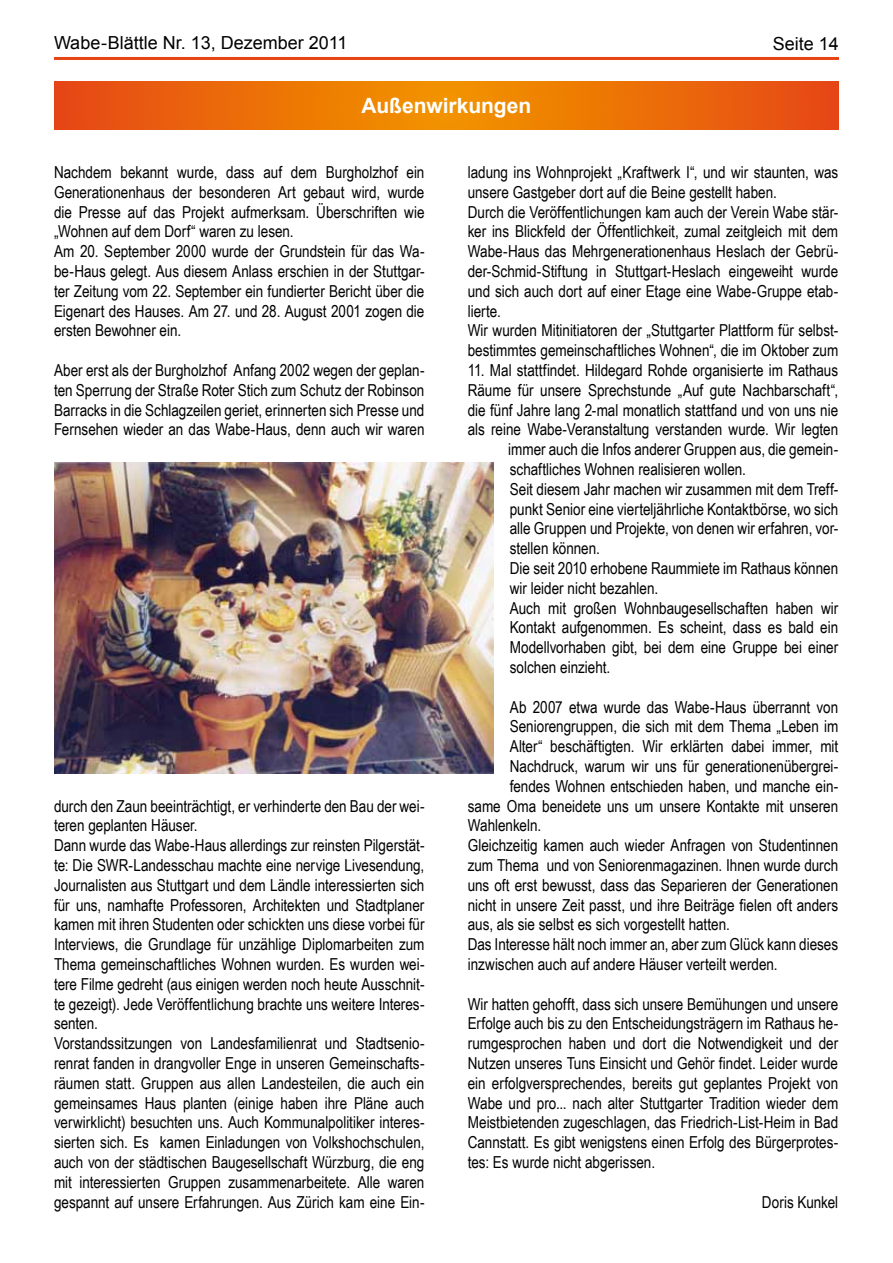
<style>
.page{position:relative;width:893px;height:1263px;background:#fff}
.page>*{position:absolute;margin:0;border:0;box-sizing:border-box;transform-origin:0 0}
.t1{font:700 21px "Arial";color:#fff}
.t2{font:18px "Arial";color:#000}
.t3{font:16.5px/19.8px "Arial Narrow";color:#000}
</style>
<div class="page">
<svg style="left:55px;top:81px;width:783px;height:49px;background:#eb6e08"></svg>
<img style="left:54px;top:463px;width:440px;height:310px">
<hr style="left:54px;top:57px;width:785px;height:3px;background:#e64415">
<p class="t2" style="left:54px;top:30px;width:295px">Wabe-Blättle Nr. 13, Dezember 2011</p>
<p class="t2" style="left:773px;top:32px;width:68px">Seite 14</p>
<p class="t1" style="left:362px;top:92px;width:171px">Außenwirkungen</p>
<p class="t3" style="left:54px;top:162px;width:372px">Nachdem bekannt wurde, dass auf dem Burgholzhof ein Generationenhaus der besonderen Art gebaut wird, wurde die Presse auf das Projekt aufmerksam. Überschriften wie „Wohnen auf dem Dorf“ waren zu lesen.<br>Am 20. September 2000 wurde der Grundstein für das Wa&shy;be-Haus gelegt. Aus diesem Anlass erschien in der Stuttgar&shy;ter Zeitung vom 22. September ein fundierter Bericht über die Eigenart des Hauses. Am 27. und 28. August 2001 zogen die ersten Bewohner ein.</p>
<p class="t3" style="left:54px;top:360px;width:372px;text-align:justify">Aber erst als der Burgholzhof Anfang 2002 wegen der geplan&shy;ten Sperrung der Straße Roter Stich zum Schutz der Robinson Barracks in die Schlagzeilen geriet, erinnerten sich Presse und Fernsehen wieder an das Wabe-Haus, denn auch wir waren</p>
<p class="t3" style="left:54px;top:795px;width:372px">durch den Zaun beeinträchtigt, er verhinderte den Bau der wei&shy;teren geplanten Häuser.<br>Dann wurde das Wabe-Haus allerdings zur reinsten Pilgerstät&shy;te: Die SWR-Landesschau machte eine nervige Livesendung, Journalisten aus Stuttgart und dem Ländle interessierten sich für uns, namhafte Professoren, Architekten und Stadtplaner kamen mit ihren Studenten oder schickten uns diese vorbei für Interviews, die Grundlage für unzählige Diplomarbeiten zum Thema gemeinschaftliches Wohnen wurden. Es wurden wei&shy;tere Filme gedreht (aus einigen werden noch heute Ausschnit&shy;te gezeigt). Jede Veröffentlichung brachte uns weitere Interes&shy;senten.<br>Vorstandssitzungen von Landesfamilienrat und Stadtsenio&shy;renrat fanden in drangvoller Enge in unseren Gemeinschafts&shy;räumen statt. Gruppen aus allen Landesteilen, die auch ein gemeinsames Haus planten (einige haben ihre Pläne auch verwirklicht) besuchten uns. Auch Kommunalpolitiker interes&shy;sierten sich. Es kamen Einladungen von Volkshochschulen, auch von der städtischen Baugesellschaft Würzburg, die eng mit interessierten Gruppen zusammenarbeitete. Alle waren gespannt auf unsere Erfahrungen. Aus Zürich kam eine Ein-</p>
<p class="t3" style="left:468px;top:162px;width:372px">ladung ins Wohnprojekt „Kraftwerk I“, und wir staunten, was unsere Gastgeber dort auf die Beine gestellt haben.<br>Durch die Veröffentlichungen kam auch der Verein Wabe stär&shy;ker ins Blickfeld der Öffentlichkeit, zumal zeitgleich mit dem Wabe-Haus das Mehrgenerationenhaus Heslach der Gebrü&shy;der-Schmid-Stiftung in Stuttgart-Heslach eingeweiht wurde und sich auch dort auf einer Etage eine Wabe-Gruppe etab&shy;lierte.<br>Wir wurden Mitinitiatoren der „Stuttgarter Plattform für selbst&shy;bestimmtes gemeinschaftliches Wohnen“, die im Oktober zum</p>
<p class="t3" style="left:468px;top:360px;width:372px">11. Mal stattfindet. Hildegard Rohde organisierte im Rathaus</p>
<p class="t3" style="left:468px;top:379px;width:372px">Räume für unsere Sprechstunde „Auf gute Nachbarschaft“,</p>
<p class="t3" style="left:468px;top:399px;width:372px">die fünf Jahre lang 2-mal monatlich stattfand und von uns nie</p>
<p class="t3" style="left:468px;top:419px;width:372px">als reine Wabe-Veranstaltung verstanden wurde. Wir legten</p>
<p class="t3" style="left:508px;top:439px;width:331px">immer auch die Infos anderer Gruppen aus, die gemein-</p>
<p class="t3" style="left:510px;top:459px;width:238px">schaftliches Wohnen realisieren wollen.</p>
<p class="t3" style="left:510px;top:478px;width:330px">Seit diesem Jahr machen wir zusammen mit dem Treff-</p>
<p class="t3" style="left:510px;top:498px;width:330px">punkt Senior eine vierteljährliche Kontaktbörse, wo sich</p>
<p class="t3" style="left:510px;top:518px;width:330px">alle Gruppen und Projekte, von denen wir erfahren, vor-</p>
<p class="t3" style="left:510px;top:538px;width:92px">stellen können.</p>
<p class="t3" style="left:510px;top:558px;width:330px">Die seit 2010 erhobene Raummiete im Rathaus können</p>
<p class="t3" style="left:510px;top:577px;width:150px">wir leider nicht bezahlen.</p>
<p class="t3" style="left:510px;top:597px;width:330px">Auch mit großen Wohnbaugesellschaften haben wir</p>
<p class="t3" style="left:510px;top:617px;width:330px">Kontakt aufgenommen. Es scheint, dass es bald ein</p>
<p class="t3" style="left:510px;top:637px;width:330px">Modellvorhaben gibt, bei dem eine Gruppe bei einer</p>
<p class="t3" style="left:510px;top:657px;width:102px">solchen einzieht.</p>
<p class="t3" style="left:510px;top:696px;width:330px">Ab 2007 etwa wurde das Wabe-Haus überrannt von</p>
<p class="t3" style="left:510px;top:716px;width:330px">Seniorengruppen, die sich mit dem Thema „Leben im</p>
<p class="t3" style="left:510px;top:736px;width:330px">Alter“ beschäftigten. Wir erklärten dabei immer, mit</p>
<p class="t3" style="left:510px;top:756px;width:330px">Nachdruck, warum wir uns für generationenübergrei-</p>
<p class="t3" style="left:510px;top:775px;width:330px">fendes Wohnen entschieden haben, und manche ein-</p>
<p class="t3" style="left:468px;top:795px;width:372px">same Oma beneidete uns um unsere Kontakte mit unseren</p>
<p class="t3" style="left:468px;top:815px;width:75px">Wahlenkeln.</p>
<p class="t3" style="left:468px;top:835px;width:372px">Gleichzeitig kamen auch wieder Anfragen von Studentinnen</p>
<p class="t3" style="left:468px;top:855px;width:372px">zum Thema und von Seniorenmagazinen. Ihnen wurde durch</p>
<p class="t3" style="left:468px;top:874px;width:372px">uns oft erst bewusst, dass das Separieren der Generationen</p>
<p class="t3" style="left:468px;top:894px;width:372px">nicht in unsere Zeit passt, und ihre Beiträge fielen oft anders</p>
<p class="t3" style="left:468px;top:914px;width:264px">aus, als sie selbst es sich vorgestellt hatten.</p>
<p class="t3" style="left:468px;top:934px;width:372px">Das Interesse hält noch immer an, aber zum Glück kann dieses</p>
<p class="t3" style="left:468px;top:954px;width:311px">inzwischen auch auf andere Häuser verteilt werden.</p>
<p class="t3" style="left:468px;top:993px;width:372px;text-align:justify">Wir hatten gehofft, dass sich unsere Bemühungen und unsere Erfolge auch bis zu den Entscheidungsträgern im Rathaus he&shy;rumgesprochen haben und dort die Notwendigkeit und der Nutzen unseres Tuns Einsicht und Gehör findet. Leider wurde ein erfolgversprechendes, bereits gut geplantes Projekt von Wabe und pro... nach alter Stuttgarter Tradition wieder dem Meistbietenden zugeschlagen, das Friedrich-List-Heim in Bad Cannstatt. Es gibt wenigstens einen Erfolg des Bürgerprotes&shy;tes: Es wurde nicht abgerissen.</p>
<p class="t3" style="left:762px;top:1191px;width:78px">Doris Kunkel</p>
</div>
